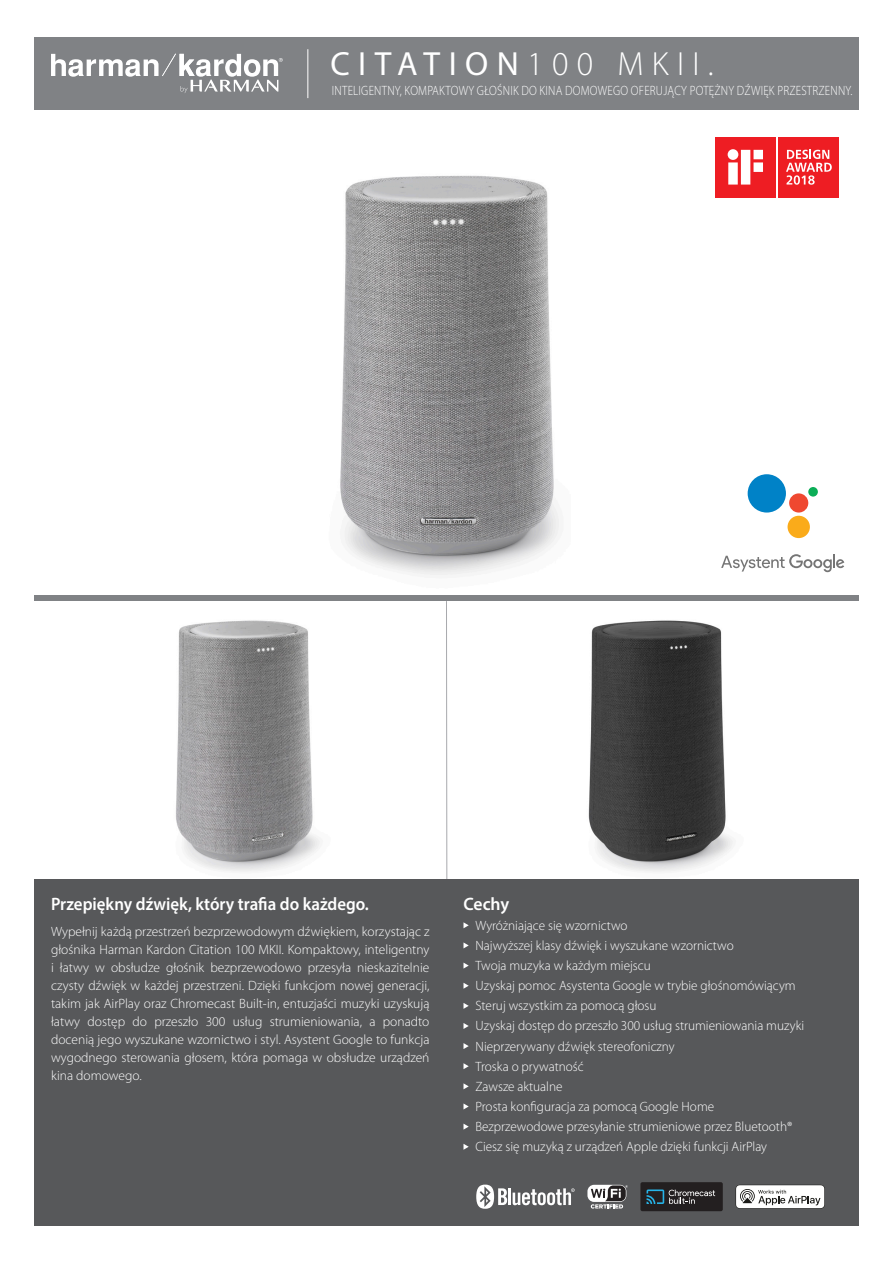
<style>
.page{position:relative;width:893px;height:1263px;background:#fff}
.page>*{position:absolute;margin:0;border:0;box-sizing:border-box;transform-origin:0 0}
.t1{font:33.6px "Myriad Pro";letter-spacing:.25em;color:#fff}
.t2{font:600 18px "Myriad Pro";color:#fff;scale:.94 1}
.t3{font:600 18px "Myriad Pro";color:#fff}
.t4{font:300 13.5px/18px "Myriad Pro";color:#fff;text-align:justify}
.t5{font:300 13.5px "Myriad Pro";letter-spacing:.02em;color:#fff;scale:.85 1}
.s1{font-weight:300}
</style>
<div class="page">
<img style="left:588px;top:620px;width:145px;height:252px">
<img style="left:176px;top:620px;width:144px;height:252px">
<img style="left:340px;top:175px;width:219px;height:400px">
<div style="left:34px;top:595px;width:825px;height:6px;background:#808285"></div>
<hr style="left:446px;top:601px;width:1px;height:294px;background:#a8a9ad">
<div style="left:34px;top:37px;width:825px;height:72px;background:#808285"></div>
<hr style="left:307px;top:49px;width:1px;height:49px;background:#fff">
<svg style="left:51px;top:54px;width:232px;height:39px"></svg>
<div style="left:34px;top:879px;width:825px;height:347px;background:#57585a"></div>
<svg style="left:463px;top:922px;width:6px;height:6px"></svg>
<svg style="left:463px;top:942px;width:6px;height:6px"></svg>
<svg style="left:463px;top:962px;width:6px;height:6px"></svg>
<svg style="left:463px;top:983px;width:6px;height:6px"></svg>
<svg style="left:463px;top:1003px;width:6px;height:6px"></svg>
<svg style="left:463px;top:1023px;width:6px;height:6px"></svg>
<svg style="left:463px;top:1043px;width:6px;height:6px"></svg>
<svg style="left:463px;top:1063px;width:6px;height:6px"></svg>
<svg style="left:463px;top:1083px;width:6px;height:6px"></svg>
<svg style="left:463px;top:1103px;width:6px;height:6px"></svg>
<svg style="left:463px;top:1123px;width:6px;height:6px"></svg>
<svg style="left:463px;top:1144px;width:6px;height:6px"></svg>
<svg style="left:712px;top:134px;width:130px;height:66px"></svg>
<div style="left:716px;top:137px;width:60px;height:60px;background:#ee1d23"></div>
<svg style="left:728px;top:149px;width:35px;height:36px"></svg>
<div style="left:779px;top:137px;width:60px;height:60px;background:#ee1d23"></div>
<svg style="left:786px;top:150px;width:46px;height:35px"></svg>
<div style="left:808px;top:487px;width:10px;height:10px;background:#0bae57;border-radius:50%"></div>
<div style="left:789px;top:493px;width:19px;height:19px;background:#ef4830;border-radius:50%"></div>
<div style="left:787px;top:516px;width:23px;height:22px;background:#faab1a;border-radius:50%"></div>
<div style="left:748px;top:474px;width:38px;height:38px;background:#0082c7;border-radius:50%"></div>
<svg style="left:721px;top:554px;width:123px;height:18px"></svg>
<svg style="left:476px;top:1184px;width:31px;height:25px"></svg>
<hr style="left:508px;top:1188px;width:3px;height:17px;background:#fff">
<svg style="left:513px;top:1188px;width:62px;height:17px"></svg>
<svg style="left:587px;top:1185px;width:39px;height:17px"></svg>
<svg style="left:591px;top:1185px;width:37px;height:23px"></svg>
<div style="left:640px;top:1182px;width:83px;height:29px;background:#231f20;border-radius:2px"></div>
<svg style="left:646px;top:1189px;width:69px;height:15px"></svg>
<svg style="left:735px;top:1185px;width:90px;height:24px;background:#cfcfcf"></svg>
<p class="t1" style="left:330px;top:43px;width:385px">CITATION<span class="s1">100 MKII.</span></p>
<p class="t5" style="left:332px;top:83px;width:614px">INTELIGENTNY, KOMPAKTOWY GŁOŚNIK DO KINA DOMOWEGO OFERUJĄCY POTĘŻNY DŹWIĘK PRZESTRZENNY.</p>
<p class="t2" style="left:51px;top:892px;width:340px">Przepiękny dźwięk, który trafia do każdego.</p>
<p class="t4" style="left:51px;top:923px;width:380px">Wypełnij każdą przestrzeń bezprzewodowym dźwiękiem, korzystając z głośnika Harman Kardon Citation 100 MKII. Kompaktowy, inteligentny i łatwy w obsłudze głośnik bezprzewodowo przesyła nieskazitelnie czysty dźwięk w każdej przestrzeni. Dzięki funkcjom nowej generacji, takim jak AirPlay oraz Chromecast Built-in, entuzjaści muzyki uzyskują łatwy dostęp do przeszło 300 usług strumieniowania, a ponadto docenią jego wyszukane wzornictwo i styl. Asystent Google to funkcja wygodnego sterowania głosem, która pomaga w obsłudze urządzeń kina domowego.</p>
<p class="t3" style="left:463px;top:892px;width:47px">Cechy</p>
<p class="t4" style="left:475px;top:916px;width:154px">Wyróżniające się wzornictwo</p>
<p class="t4" style="left:475px;top:937px;width:260px">Najwyższej klasy dźwięk i wyszukane wzornictwo</p>
<p class="t4" style="left:475px;top:957px;width:177px">Twoja muzyka w każdym miejscu</p>
<p class="t4" style="left:475px;top:977px;width:322px">Uzyskaj pomoc Asystenta Google w trybie głośnomówiącym</p>
<p class="t4" style="left:475px;top:997px;width:182px">Steruj wszystkim za pomocą głosu</p>
<p class="t4" style="left:475px;top:1017px;width:330px">Uzyskaj dostęp do przeszło 300 usług strumieniowania muzyki</p>
<p class="t4" style="left:475px;top:1037px;width:201px">Nieprzerywany dźwięk stereofoniczny</p>
<p class="t4" style="left:475px;top:1057px;width:110px">Troska o prywatność</p>
<p class="t4" style="left:475px;top:1077px;width:89px">Zawsze aktualne</p>
<p class="t4" style="left:475px;top:1098px;width:240px">Prosta konfiguracja za pomocą Google Home</p>
<p class="t4" style="left:475px;top:1118px;width:318px">Bezprzewodowe przesyłanie strumieniowe przez Bluetooth®</p>
<p class="t4" style="left:475px;top:1138px;width:293px">Ciesz się muzyką z urządzeń Apple dzięki funkcji AirPlay</p>
</div>
